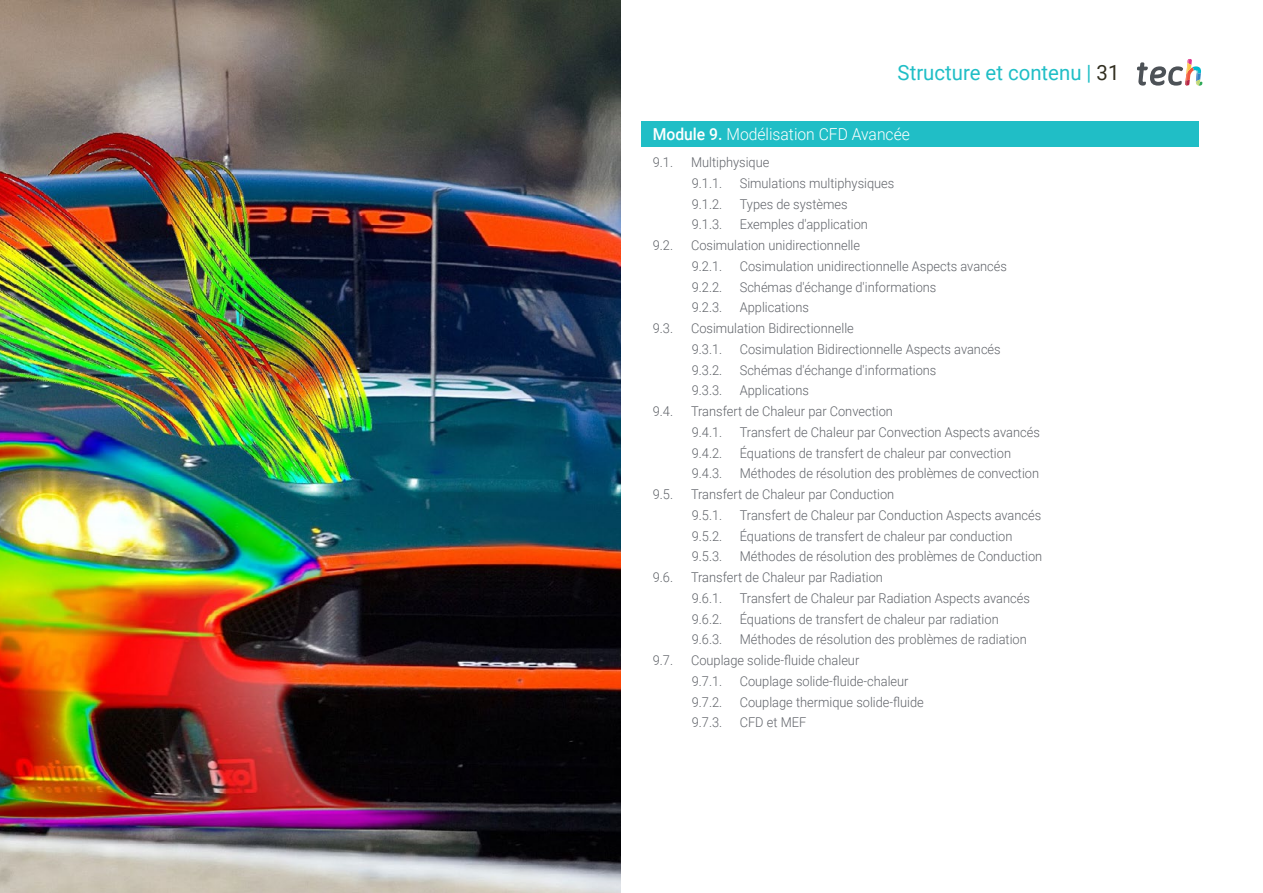
<style>
.page{position:relative;width:1263px;height:893px;background:#fff}
.page>*{position:absolute;margin:0;border:0;box-sizing:border-box;transform-origin:0 0}
.t1{font:21px "Roboto";color:#20bec6}
.t2{font:300 16.5px "Roboto";color:#fff;scale:.95 1}
.t3{font:300 13.5px/20.7px "Roboto";color:#61646a;scale:.95 1}
.s1{color:#312e20}
.s2{font-weight:500}
</style>
<div class="page">
<div style="left:642px;top:121px;width:557px;height:25px;background:#20bec6"></div>
<svg style="left:1137px;top:59px;width:65px;height:27px"></svg>
<img style="left:0;top:0;width:621px;height:893px">
<h1 class="t1" style="left:898px;top:57px;width:223px">Structure et contenu | <span class="s1">31</span></h1>
<p class="t2" style="left:653px;top:122px;width:272px"><span class="s2">Module 9.</span> Modélisation CFD Avancée</p>
<p class="t3" style="left:653px;top:151px;width:23px">9.1.</p>
<p class="t3" style="left:691px;top:151px;width:84px">Multiphysique<br>9.1.1.</p>
<p class="t3" style="left:740px;top:172px;width:164px">Simulations multiphysiques</p>
<p class="t3" style="left:692px;top:193px;width:34px">9.1.2.</p>
<p class="t3" style="left:740px;top:193px;width:115px">Types de systèmes</p>
<p class="t3" style="left:692px;top:214px;width:34px">9.1.3.</p>
<p class="t3" style="left:740px;top:214px;width:136px">Exemples d'application</p>
<p class="t3" style="left:653px;top:234px;width:23px">9.2.</p>
<p class="t3" style="left:691px;top:234px;width:179px">Cosimulation unidirectionnelle<br>9.2.1.</p>
<p class="t3" style="left:740px;top:255px;width:283px">Cosimulation unidirectionnelle Aspects avancés</p>
<p class="t3" style="left:692px;top:276px;width:34px">9.2.2.</p>
<p class="t3" style="left:740px;top:276px;width:208px">Schémas d'échange d'informations</p>
<p class="t3" style="left:692px;top:297px;width:34px">9.2.3.</p>
<p class="t3" style="left:740px;top:297px;width:74px">Applications</p>
<p class="t3" style="left:653px;top:317px;width:23px">9.3.</p>
<p class="t3" style="left:691px;top:317px;width:173px">Cosimulation Bidirectionnelle<br>9.3.1.</p>
<p class="t3" style="left:740px;top:338px;width:276px">Cosimulation Bidirectionnelle Aspects avancés</p>
<p class="t3" style="left:692px;top:359px;width:34px">9.3.2.</p>
<p class="t3" style="left:740px;top:359px;width:208px">Schémas d'échange d'informations</p>
<p class="t3" style="left:692px;top:380px;width:34px">9.3.3.</p>
<p class="t3" style="left:740px;top:380px;width:74px">Applications</p>
<p class="t3" style="left:653px;top:400px;width:23px">9.4.</p>
<p class="t3" style="left:691px;top:400px;width:214px">Transfert de Chaleur par Convection<br>9.4.1.</p>
<p class="t3" style="left:740px;top:421px;width:317px">Transfert de Chaleur par Convection Aspects avancés</p>
<p class="t3" style="left:692px;top:442px;width:34px">9.4.2.</p>
<p class="t3" style="left:740px;top:442px;width:287px">Équations de transfert de chaleur par convection</p>
<p class="t3" style="left:692px;top:463px;width:34px">9.4.3.</p>
<p class="t3" style="left:740px;top:463px;width:317px">Méthodes de résolution des problèmes de convection</p>
<p class="t3" style="left:653px;top:483px;width:23px">9.5.</p>
<p class="t3" style="left:691px;top:483px;width:215px">Transfert de Chaleur par Conduction<br>9.5.1.</p>
<p class="t3" style="left:740px;top:504px;width:319px">Transfert de Chaleur par Conduction Aspects avancés</p>
<p class="t3" style="left:692px;top:525px;width:34px">9.5.2.</p>
<p class="t3" style="left:740px;top:525px;width:289px">Équations de transfert de chaleur par conduction</p>
<p class="t3" style="left:692px;top:546px;width:34px">9.5.3.</p>
<p class="t3" style="left:740px;top:546px;width:320px">Méthodes de résolution des problèmes de Conduction</p>
<p class="t3" style="left:653px;top:566px;width:23px">9.6.</p>
<p class="t3" style="left:691px;top:566px;width:203px">Transfert de Chaleur par Radiation<br>9.6.1.</p>
<p class="t3" style="left:740px;top:587px;width:307px">Transfert de Chaleur par Radiation Aspects avancés</p>
<p class="t3" style="left:692px;top:608px;width:34px">9.6.2.</p>
<p class="t3" style="left:740px;top:608px;width:274px">Équations de transfert de chaleur par radiation</p>
<p class="t3" style="left:692px;top:629px;width:34px">9.6.3.</p>
<p class="t3" style="left:740px;top:629px;width:304px">Méthodes de résolution des problèmes de radiation</p>
<p class="t3" style="left:653px;top:649px;width:23px">9.7.</p>
<p class="t3" style="left:691px;top:649px;width:179px">Couplage solide-fluide chaleur<br>9.7.1.</p>
<p class="t3" style="left:740px;top:670px;width:179px">Couplage solide-fluide-chaleur</p>
<p class="t3" style="left:692px;top:691px;width:34px">9.7.2.</p>
<p class="t3" style="left:740px;top:691px;width:195px">Couplage thermique solide-fluide</p>
<p class="t3" style="left:692px;top:712px;width:34px">9.7.3.</p>
<p class="t3" style="left:740px;top:712px;width:72px">CFD et MEF</p>
</div>
